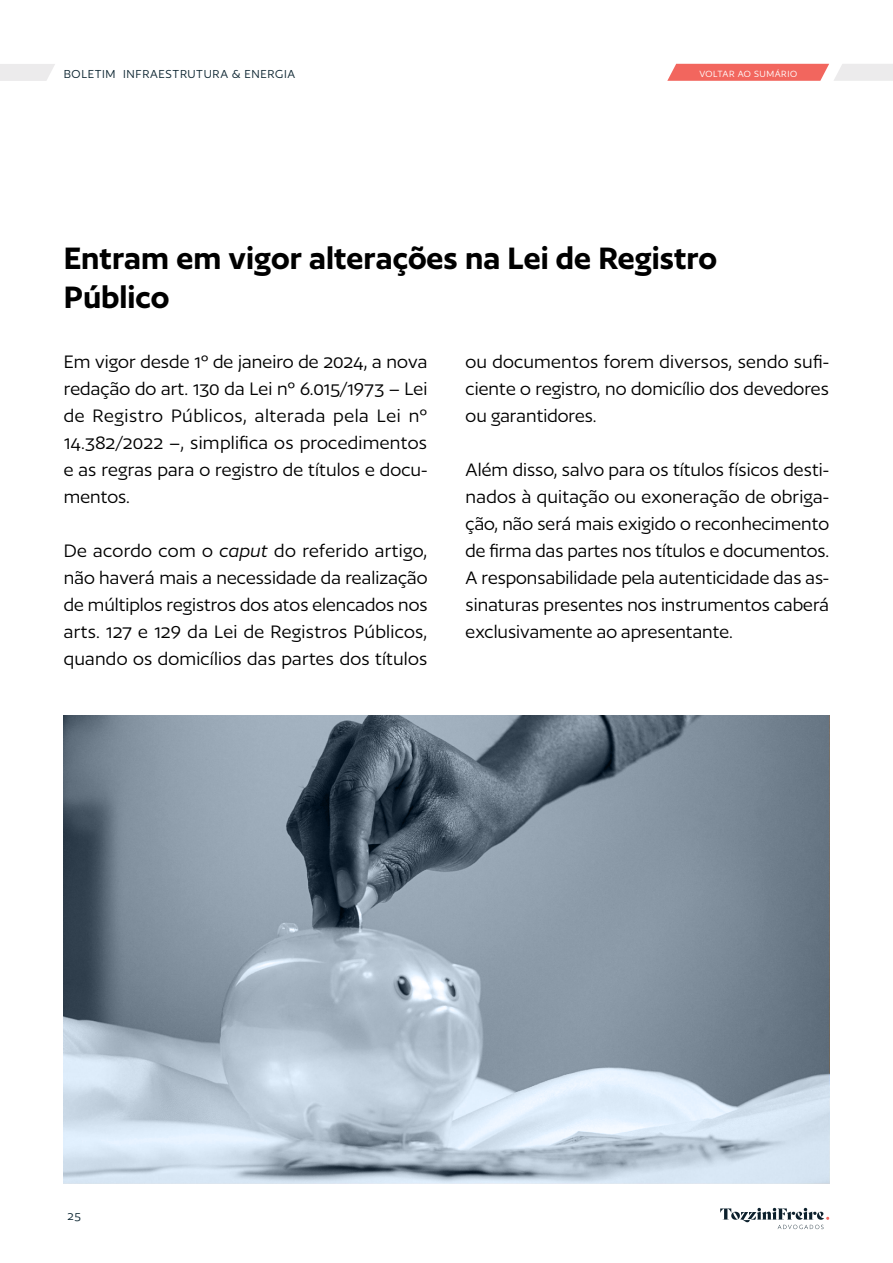
<style>
.page{position:relative;width:893px;height:1263px;background:#fff}
.page>*{position:absolute;margin:0;border:0;box-sizing:border-box;transform-origin:0 0}
.t1{font:600 36px/39px "Author";color:#000}
.t2{font:21px/27px "Author";color:#000;text-align:justify}
.t3{font:13.5px "Author";letter-spacing:.05em;color:#0b2430}
.t4{font:10.5px "Author";letter-spacing:.05em;color:#fff}
.s1{font-style:italic}
</style>
<div class="page">
<svg style="left:720px;top:1208px;width:109px;height:21px"></svg>
<svg style="left:0;top:64px;width:55px;height:17px"></svg>
<svg style="left:667px;top:64px;width:226px;height:17px;background:#f1938e"></svg>
<img style="left:64px;top:715px;width:765px;height:468px">
<p class="t3" style="left:64px;top:67px;width:233px">BOLETIM INFRAESTRUTURA &amp; ENERGIA</p>
<p class="t4" style="left:699px;top:68px;width:99px">VOLTAR AO SUMÁRIO</p>
<h1 class="t1" style="left:64px;top:238px;width:655px">Entram em vigor alterações na Lei de Registro<br>Público</h1>
<p class="t2" style="left:64px;top:348px;width:365px">Em vigor desde 1º de janeiro de 2024, a nova redação do art. 130 da Lei nº 6.015/1973 – Lei de Registro Públicos, alterada pela Lei nº 14.382/2022 –, simplifica os procedimentos e as regras para o registro de títulos e docu&shy;mentos.</p>
<p class="t2" style="left:64px;top:537px;width:365px">De acordo com o <span class="s1">caput</span> do referido artigo, não haverá mais a necessidade da realização de múltiplos registros dos atos elencados nos arts. 127 e 129 da Lei de Registros Públicos, quando os domicílios das partes dos títulos</p>
<p class="t2" style="left:466px;top:348px;width:365px">ou documentos forem diversos, sendo sufi&shy;ciente o registro, no domicílio dos devedores ou garantidores.</p>
<p class="t2" style="left:466px;top:456px;width:365px">Além disso, salvo para os títulos físicos desti&shy;nados à quitação ou exoneração de obriga&shy;ção, não será mais exigido o reconhecimento de firma das partes nos títulos e documentos.<br>A responsabilidade pela autenticidade das as&shy;sinaturas presentes nos instrumentos caberá exclusivamente ao apresentante.</p>
<p class="t3" style="left:68px;top:1209px;width:15px">25</p>
</div>
